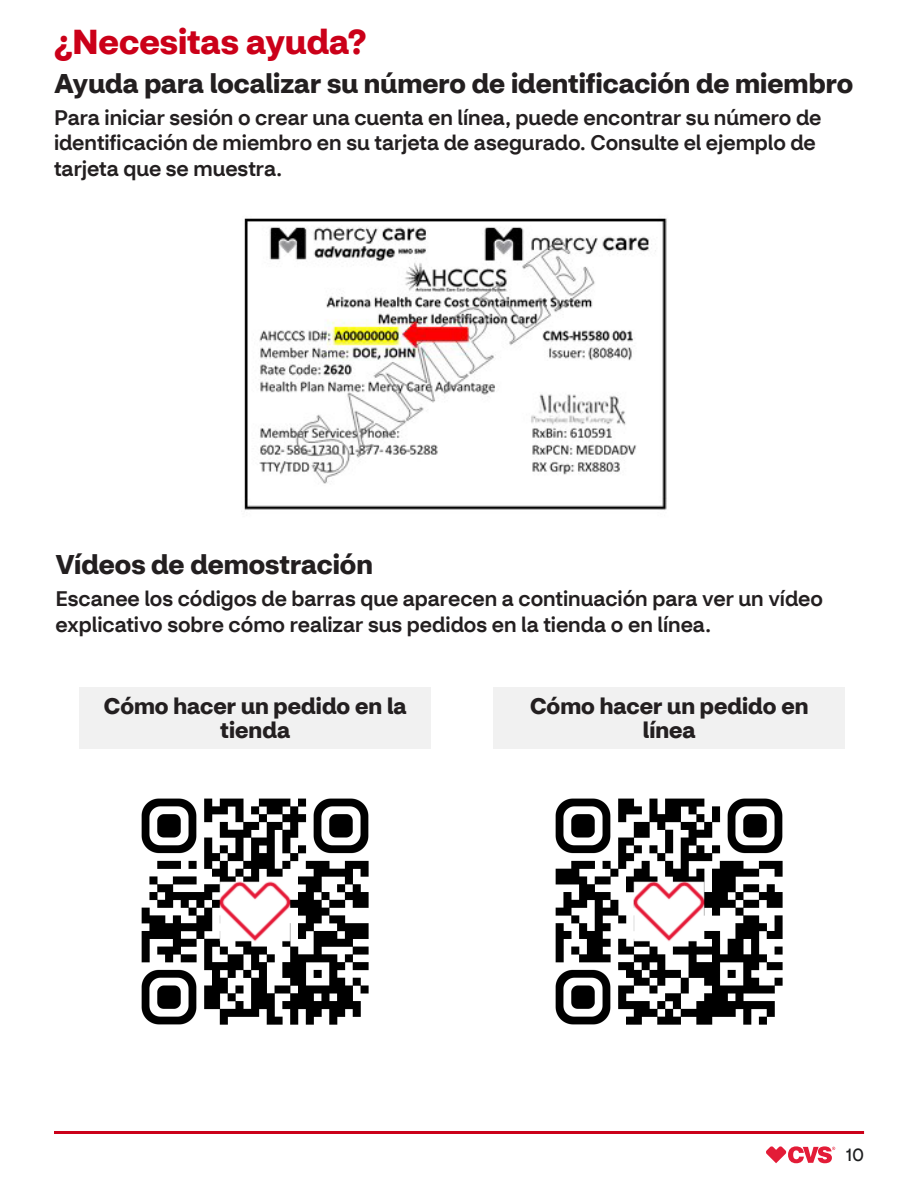
<style>
.page{position:relative;width:918px;height:1188px;background:#fff}
.page>*{position:absolute;margin:0;border:0;box-sizing:border-box;transform-origin:0 0}
.t1{font:34.5px "CVS Health Sans Bold 2";color:#cb0019}
.t2{font:27px "CVS Health Sans Bold 2";color:#231f20}
.t3{font:22.5px/24px "CVS Health Sans Bold 2";color:#231f20;text-align:center}
.t4{font:500 21px/25.5px "CVS Health Sans";color:#231f20}
.t5{font:21px/25.5px "CVS Health Sans Medium 2";color:#231f20}
.t6{font:18px "CVS Health Sans";color:#1d1e1f}
.s1{font-family:"CVS Health Sans Medium 2";font-weight:400}
.s2{font-family:"CVS Health Sans";font-weight:700}
</style>
<div class="page">
<svg style="left:766px;top:1146px;width:69px;height:17px"></svg>
<img style="left:244px;top:218px;width:423px;height:292px">
<div style="left:79px;top:687px;width:351px;height:62px;background:#f1f1f1"></div>
<div style="left:494px;top:687px;width:351px;height:62px;background:#f1f1f1"></div>
<img style="left:141px;top:798px;width:228px;height:227px">
<img style="left:555px;top:798px;width:228px;height:227px">
<hr style="left:54px;top:1131px;width:810px;height:3px;background:#cb0019">
<h2 class="t1" style="left:54px;top:21px;width:314px">¿Necesitas ayuda?</h2>
<p class="t2" style="left:54px;top:66px;width:801px">Ayuda para localizar su número de identificación de miembro</p>
<p class="t4" style="left:54px;top:105px;width:769px"><span class="s1">Para iniciar sesión o crear una cuenta en línea, puede encontrar su número de </span>identificación de miembro en su tarjeta de asegurado. Consulte el ejemplo de tarjeta que se muestra.</p>
<p class="t2" style="left:56px;top:548px;width:319px">Vídeos de demostración</p>
<p class="t5" style="left:56px;top:586px;width:769px">Escanee los códigos de barras que aparecen a continuación para ver un vídeo explicativo sobre cómo realizar sus pedidos en la tienda o en línea.</p>
<p class="t3" style="left:104px;top:694px;width:304px">Cómo hacer un pedido en la <span class="s2">tienda</span></p>
<p class="t3" style="left:530px;top:694px;width:280px">Cómo hacer un pedido en <span class="s2">línea</span></p>
<p class="t6" style="left:846px;top:1144px;width:20px">10</p>
</div>
